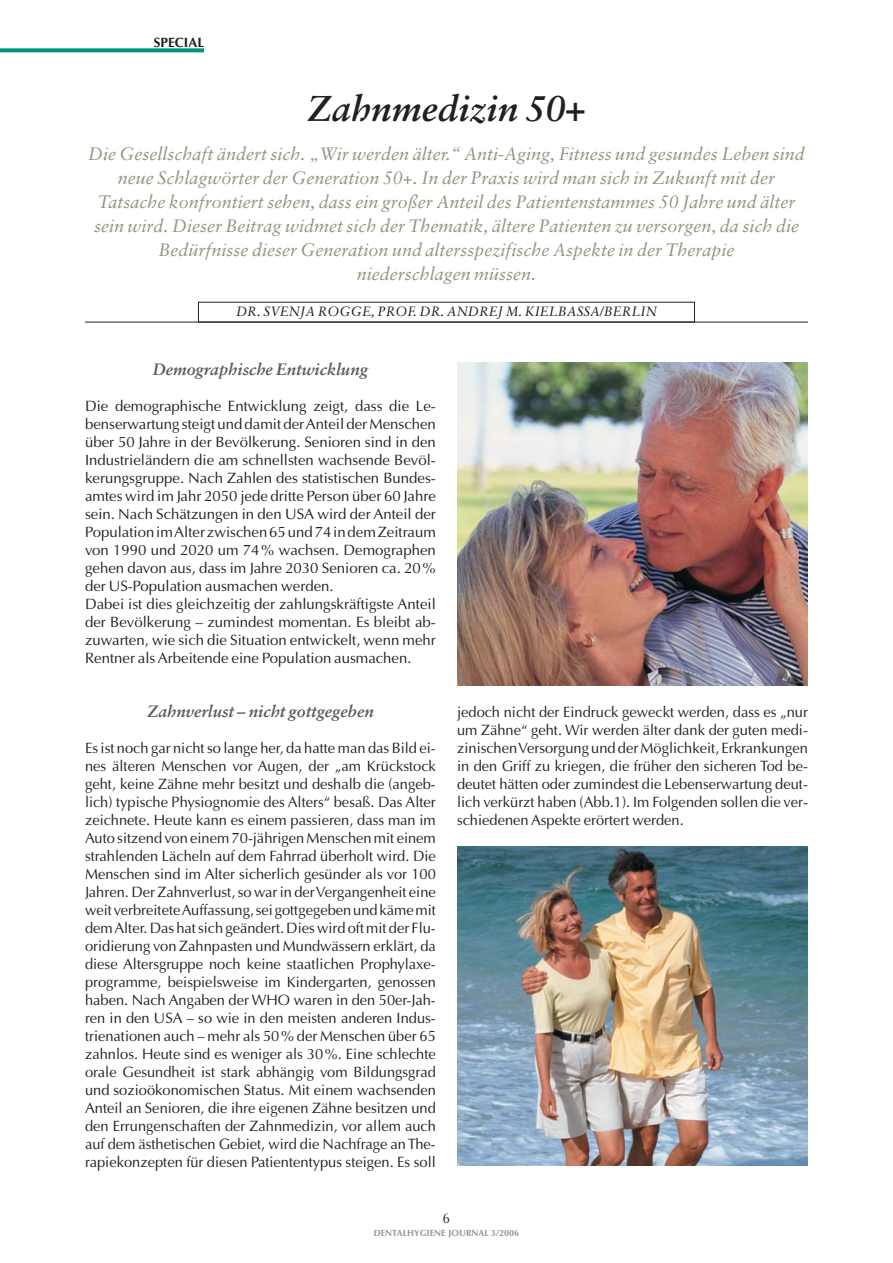
<style>
.page{position:relative;width:893px;height:1263px;background:#fff}
.page>*{position:absolute;margin:0;border:0;box-sizing:border-box;transform-origin:0 0}
.t1{font:italic 700 36px "Sabon";color:#231f20}
.t2{font:italic 18px/24px "Sabon";color:#94937f;text-align:center}
.t3{font:italic 700 16.5px "Sabon";color:#58595b}
.t4{font:15px/18px "Optima";color:#231f20;text-align:justify}
.t5{font:14.25px "Optima";color:#231f20;scale:.9 1}
.t6{font:italic 13.5px "Sabon";color:#231f20}
.t7{font:700 13.5px "Optima";color:#231f20}
.t8{font:700 9px "Optima";color:#939598}
</style>
<div class="page">
<svg style="left:0;top:48px;width:204px;height:4px"></svg>
<hr style="left:85px;top:322px;width:723px;height:1px;background:#231f20">
<img style="left:457px;top:362px;width:351px;height:323px">
<img style="left:457px;top:847px;width:351px;height:319px">
<p class="t7" style="left:154px;top:37px;width:52px">SPECIAL</p>
<h1 class="t1" style="left:307px;top:94px;width:280px">Zahnmedizin 50+</h1>
<p class="t2" style="left:88px;top:143px;width:718px">Die Gesellschaft ändert sich. „Wir werden älter.“ Anti-Aging, Fitness und gesundes Leben sind neue Schlagwörter der Generation 50+. In der Praxis wird man sich in Zukunft mit der Tatsache konfrontiert sehen, dass ein großer Anteil des Patientenstammes 50 Jahre und älter sein wird. Dieser Beitrag widmet sich der Thematik, ältere Patienten zu versorgen, da sich die Bedürfnisse dieser Generation und altersspezifische Aspekte in der Therapie<br>niederschlagen müssen.</p>
<p class="t6" style="left:236px;top:306px;width:422px">DR. SVENJA ROGGE, PROF. DR. ANDREJ M. KIELBASSA/BERLIN</p>
<p class="t3" style="left:153px;top:362px;width:217px">Demographische Entwicklung</p>
<p class="t4" style="left:85px;top:398px;width:352px;text-align:left">Die demographische Entwicklung zeigt, dass die Le&shy;benserwartung steigt und damit der Anteil der Menschen über 50 Jahre in der Bevölkerung. Senioren sind in den Industrieländern die am schnellsten wachsende Bevöl&shy;kerungsgruppe. Nach Zahlen des statistischen Bundes&shy;amtes wird im Jahr 2050 jede dritte Person über 60 Jahre sein. Nach Schätzungen in den USA wird der Anteil der Population im Alter zwischen 65 und 74 in dem Zeitraum von 1990 und 2020 um 74% wachsen. Demographen gehen davon aus, dass im Jahre 2030 Senioren ca. 20% der US-Population ausmachen werden.<br>Dabei ist dies gleichzeitig der zahlungskräftigste Anteil der Bevölkerung – zumindest momentan. Es bleibt ab&shy;zuwarten, wie sich die Situation entwickelt, wenn mehr Rentner als Arbeitende eine Population ausmachen.</p>
<p class="t3" style="left:147px;top:704px;width:228px">Zahnverlust – nicht gottgegeben</p>
<p class="t4" style="left:85px;top:740px;width:352px">Es ist noch gar nicht so lange her, da hatte man das Bild ei&shy;nes älteren Menschen vor Augen, der „am Krückstock geht, keine Zähne mehr besitzt und deshalb die (angeb&shy;lich) typische Physiognomie des Alters“ besaß. Das Alter zeichnete. Heute kann es einem passieren, dass man im Auto sitzend von einem 70-jährigen Menschen mit einem strahlenden Lächeln auf dem Fahrrad überholt wird. Die Menschen sind im Alter sicherlich gesünder als vor 100<br>Jahren. Der Zahnverlust, so war in der Vergangenheit eine weit verbreitete Auffassung, sei gottgegeben und käme mit dem Alter. Das hat sich geändert. Dies wird oft mit der Flu&shy;oridierung von Zahnpasten und Mundwässern erklärt, da diese Altersgruppe noch keine staatlichen Prophylaxe&shy;programme, beispielsweise im Kindergarten, genossen haben. Nach Angaben der WHO waren in den 50er-Jah&shy;ren in den USA – so wie in den meisten anderen Indus&shy;trienationen auch – mehr als 50% der Menschen über 65 zahnlos. Heute sind es weniger als 30%. Eine schlechte orale Gesundheit ist stark abhängig vom Bildungsgrad und sozioökonomischen Status. Mit einem wachsenden Anteil an Senioren, die ihre eigenen Zähne besitzen und den Errungenschaften der Zahnmedizin, vor allem auch auf dem ästhetischen Gebiet, wird die Nachfrage an The&shy;rapiekonzepten für diesen Patiententypus steigen. Es soll</p>
<p class="t4" style="left:457px;top:704px;width:352px">jedoch nicht der Eindruck geweckt werden, dass es „nur um Zähne“ geht. Wir werden älter dank der guten medi&shy;zinischen Versorgung und der Möglichkeit, Erkrankungen in den Griff zu kriegen, die früher den sicheren Tod be&shy;deutet hätten oder zumindest die Lebenserwartung deut&shy;lich verkürzt haben (Abb.1). Im Folgenden sollen die ver&shy;schiedenen Aspekte erörtert werden.</p>
<p class="t5" style="left:443px;top:1212px;width:9px">6</p>
<p class="t8" style="left:374px;top:1229px;width:147px">DENTALHYGIENE JOURNAL 3/2006</p>
</div>
